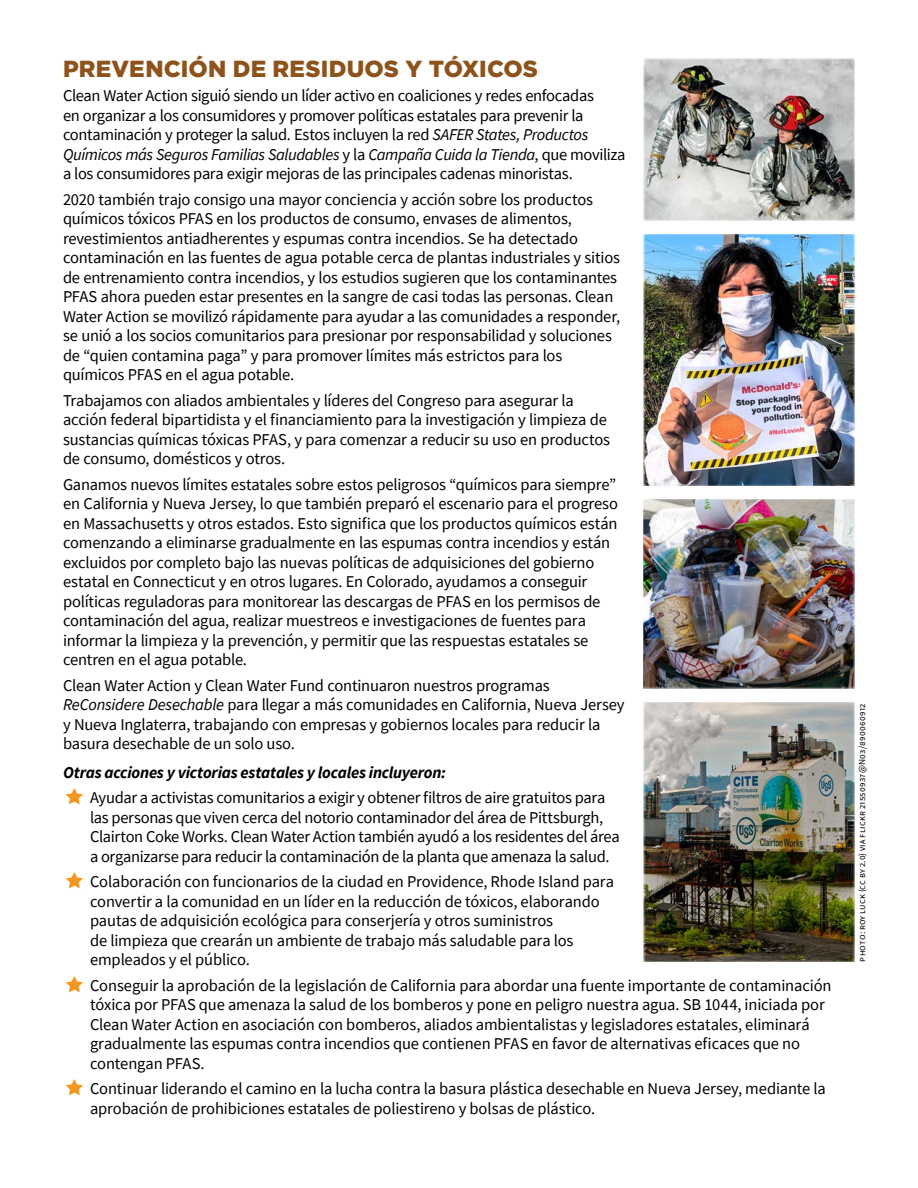
<style>
.page{position:relative;width:918px;height:1188px;background:#fff}
.page>*{position:absolute;margin:0;border:0;box-sizing:border-box;transform-origin:0 0}
._20_Imp_Section_Head{font:900 23.25px "Gotham";letter-spacing:.005em;color:#8e531b}
._2021_AR_text{font:16.5px/19.5px "Source Sans Pro";letter-spacing:-.01em;color:#000}
._2021_AR_text-2{font:italic 700 16.5px "Source Sans Pro";letter-spacing:-.015em;color:#000}
._16_Photo_Credit{font:9.3px "Source Sans Pro";letter-spacing:.035em;color:#000}
.s1{font-style:italic}
</style>
<div class="page">
<img style="left:644px;top:702px;width:211px;height:260px">
<img style="left:644px;top:58px;width:211px;height:162px">
<img style="left:644px;top:500px;width:211px;height:188px">
<img style="left:644px;top:234px;width:211px;height:252px">
<p class="_20_Imp_Section_Head" style="left:63px;top:53px;width:477px">PREVENCIÓN DE RESIDUOS Y TÓXICOS</p>
<p class="_2021_AR_text" style="left:63px;top:86px;width:564px">Clean Water Action siguió siendo un líder activo en coaliciones y redes enfocadas<br>en organizar a los consumidores y promover políticas estatales para prevenir la contaminación y proteger la salud. Estos incluyen la red <span class="s1">SAFER States, Productos Químicos más Seguros Familias Saludables</span> y la <span class="s1">Campaña Cuida la Tienda</span>, que moviliza a los consumidores para exigir mejoras de las principales cadenas minoristas.</p>
<p class="_2021_AR_text" style="left:63px;top:189px;width:559px">2020 también trajo consigo una mayor conciencia y acción sobre los productos químicos tóxicos PFAS en los productos de consumo, envases de alimentos, revestimientos antiadherentes y espumas contra incendios. Se ha detectado contaminación en las fuentes de agua potable cerca de plantas industriales y sitios de entrenamiento contra incendios, y los estudios sugieren que los contaminantes PFAS ahora pueden estar presentes en la sangre de casi todas las personas. Clean Water Action se movilizó rápidamente para ayudar a las comunidades a responder, se unió a los socios comunitarios para presionar por responsabilidad y soluciones de “quien contamina paga” y para promover límites más estrictos para los químicos PFAS en el agua potable.</p>
<p class="_2021_AR_text" style="left:63px;top:390px;width:549px">Trabajamos con aliados ambientales y líderes del Congreso para asegurar la acción federal bipartidista y el financiamiento para la investigación y limpieza de sustancias químicas tóxicas PFAS, y para comenzar a reducir su uso en productos de consumo, domésticos y otros.</p>
<p class="_2021_AR_text" style="left:63px;top:474px;width:556px">Ganamos nuevos límites estatales sobre estos peligrosos “químicos para siempre” en California y Nueva Jersey, lo que también preparó el escenario para el progreso en Massachusetts y otros estados. Esto significa que los productos químicos están comenzando a eliminarse gradualmente en las espumas contra incendios y están excluidos por completo bajo las nuevas políticas de adquisiciones del gobierno estatal en Connecticut y en otros lugares. En Colorado, ayudamos a conseguir políticas reguladoras para monitorear las descargas de PFAS en los permisos de contaminación del agua, realizar muestreos e investigaciones de fuentes para informar la limpieza y la prevención, y permitir que las respuestas estatales se centren en el agua potable.</p>
<p class="_2021_AR_text" style="left:63px;top:675px;width:563px">Clean Water Action y Clean Water Fund continuaron nuestros programas <span class="s1">ReConsidere Desechable</span> para llegar a más comunidades en California, Nueva Jersey y Nueva Inglaterra, trabajando con empresas y gobiernos locales para reducir la basura desechable de un solo uso.</p>
<p class="_2021_AR_text-2" style="left:63px;top:761px;width:385px">Otras acciones y victorias estatales y locales incluyeron:</p>
<p class="_2021_AR_text" style="left:90px;top:788px;width:531px">Ayudar a activistas comunitarios a exigir y obtener filtros de aire gratuitos para las personas que viven cerca del notorio contaminador del área de Pittsburgh, Clairton Coke Works. Clean Water Action también ayudó a los residentes del área a organizarse para reducir la contaminación de la planta que amenaza la salud.</p>
<p class="_2021_AR_text" style="left:90px;top:872px;width:526px">Colaboración con funcionarios de la ciudad en Providence, Rhode Island para convertir a la comunidad en un líder en la reducción de tóxicos, elaborando pautas de adquisición ecológica para conserjería y otros suministros<br>de limpieza que crearán un ambiente de trabajo más saludable para los empleados y el público.</p>
<p class="_2021_AR_text" style="left:90px;top:975px;width:743px">Conseguir la aprobación de la legislación de California para abordar una fuente importante de contaminación tóxica por PFAS que amenaza la salud de los bomberos y pone en peligro nuestra agua. SB 1044, iniciada por Clean Water Action en asociación con bomberos, aliados ambientalistas y legisladores estatales, eliminará gradualmente las espumas contra incendios que contienen PFAS en favor de alternativas eficaces que no contengan PFAS.</p>
<p class="_2021_AR_text" style="left:90px;top:1079px;width:737px">Continuar liderando el camino en la lucha contra la basura plástica desechable en Nueva Jersey, mediante la aprobación de prohibiciones estatales de poliestireno y bolsas de plástico.</p>
<p class="_16_Photo_Credit" style="left:856px;top:962px;width:259px;rotate:-90deg">photo: roy luck (cc by 2.0) via flickr 21550937@N03/890060912</p>
</div>
